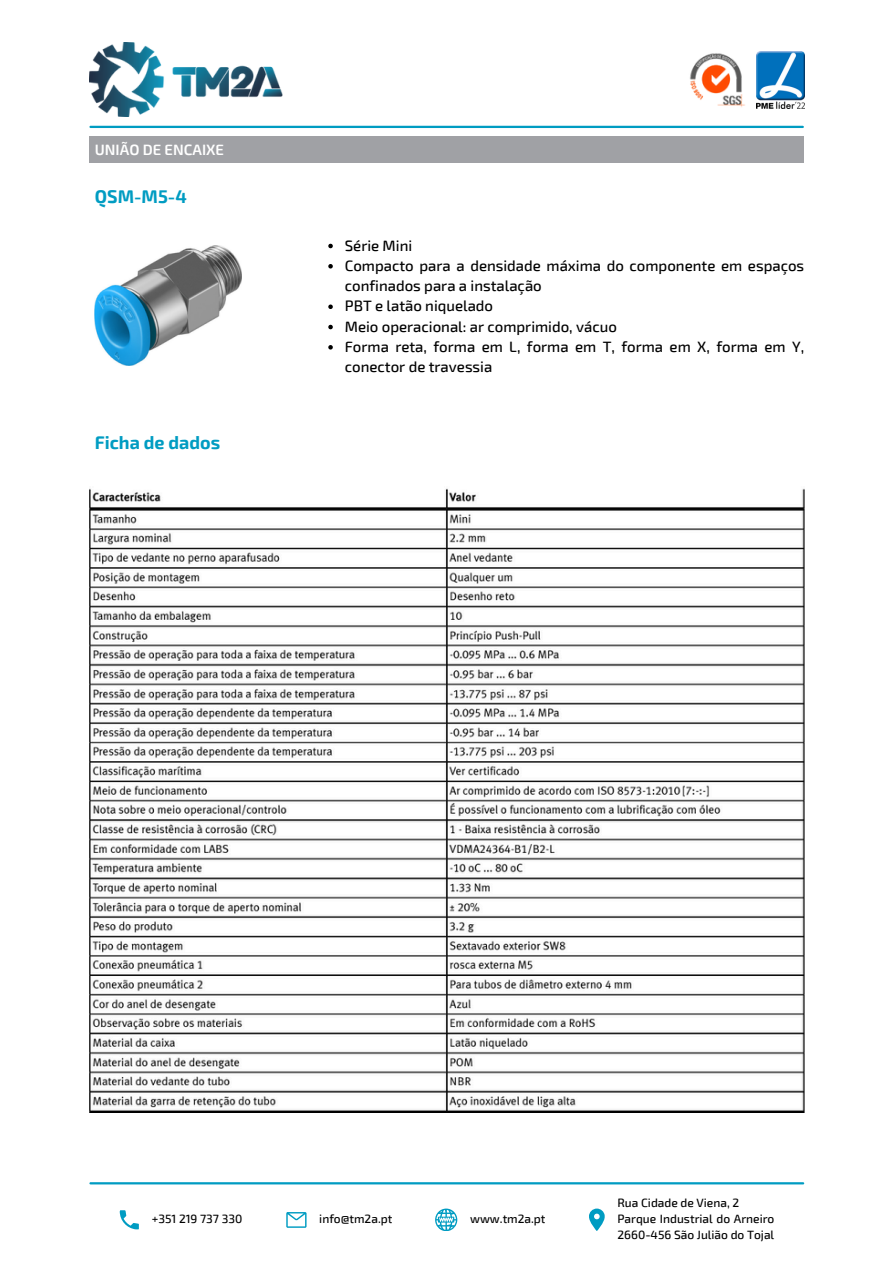
<style>
.page{position:relative;width:894px;height:1264px;background:#fff}
.page>*{position:absolute;margin:0;border:0;box-sizing:border-box;transform-origin:0 0}
.t1{font:700 18px "Exo 2";color:#009cc2}
.t2{font:500 15px/20.2px "Exo 2";color:#000}
.t3{font:600 15px "Exo 2";color:#fff}
.t4{font:500 12px/15.8px "Exo 2";color:#000}
</style>
<div class="page">
<hr style="left:90px;top:126px;width:712px;height:2px;background:#009cc2">
<div style="left:90px;top:136px;width:713px;height:26px;background:#a0a1a5"></div>
<img style="left:756px;top:52px;width:48px;height:56px">
<img style="left:89px;top:43px;width:194px;height:74px">
<img style="left:690px;top:53px;width:55px;height:54px">
<svg style="left:120px;top:1210px;width:19px;height:19px"></svg>
<svg style="left:286px;top:1212px;width:20px;height:15px"></svg>
<svg style="left:435px;top:1208px;width:22px;height:22px"></svg>
<svg style="left:589px;top:1208px;width:15px;height:22px"></svg>
<img style="left:89px;top:488px;width:715px;height:624px">
<hr style="left:90px;top:1182px;width:712px;height:2px;background:#009cc2">
<img style="left:95px;top:245px;width:146px;height:121px">
<svg style="left:328px;top:244px;width:5px;height:4px"></svg>
<svg style="left:328px;top:264px;width:5px;height:4px"></svg>
<svg style="left:328px;top:304px;width:5px;height:5px"></svg>
<svg style="left:328px;top:325px;width:5px;height:4px"></svg>
<svg style="left:328px;top:345px;width:5px;height:4px"></svg>
<p class="t3" style="left:95px;top:140px;width:131px">UNIÃO DE ENCAIXE</p>
<h2 class="t1" style="left:95px;top:185px;width:93px">QSM-M5-4</h2>
<p class="t1" style="left:95px;top:430px;width:127px">Ficha de dados</p>
<p class="t2" style="left:345px;top:234px;width:69px">Série Mini</p>
<p class="t2" style="left:345px;top:254px;width:461px">Compacto para a densidade máxima do componente em espaços confinados para a instalação</p>
<p class="t2" style="left:345px;top:295px;width:150px">PBT e latão niquelado</p>
<p class="t2" style="left:345px;top:315px;width:273px">Meio operacional: ar comprimido, vácuo</p>
<p class="t2" style="left:345px;top:335px;width:461px">Forma reta, forma em L, forma em T, forma em X, forma em Y, conector de travessia</p>
<h1 class="t4" style="left:152px;top:1210px;width:92px">+351 219 737 330</h1>
<p class="t4" style="left:319px;top:1210px;width:75px">info@tm2a.pt</p>
<p class="t4" style="left:470px;top:1210px;width:77px">www.tm2a.pt</p>
<p class="t4" style="left:617px;top:1194px;width:123px">Rua Cidade de Viena, 2</p>
<p class="t4" style="left:617px;top:1210px;width:158px">Parque Industrial do Arneiro<br>2660-456 São Julião do Tojal</p>
</div>
